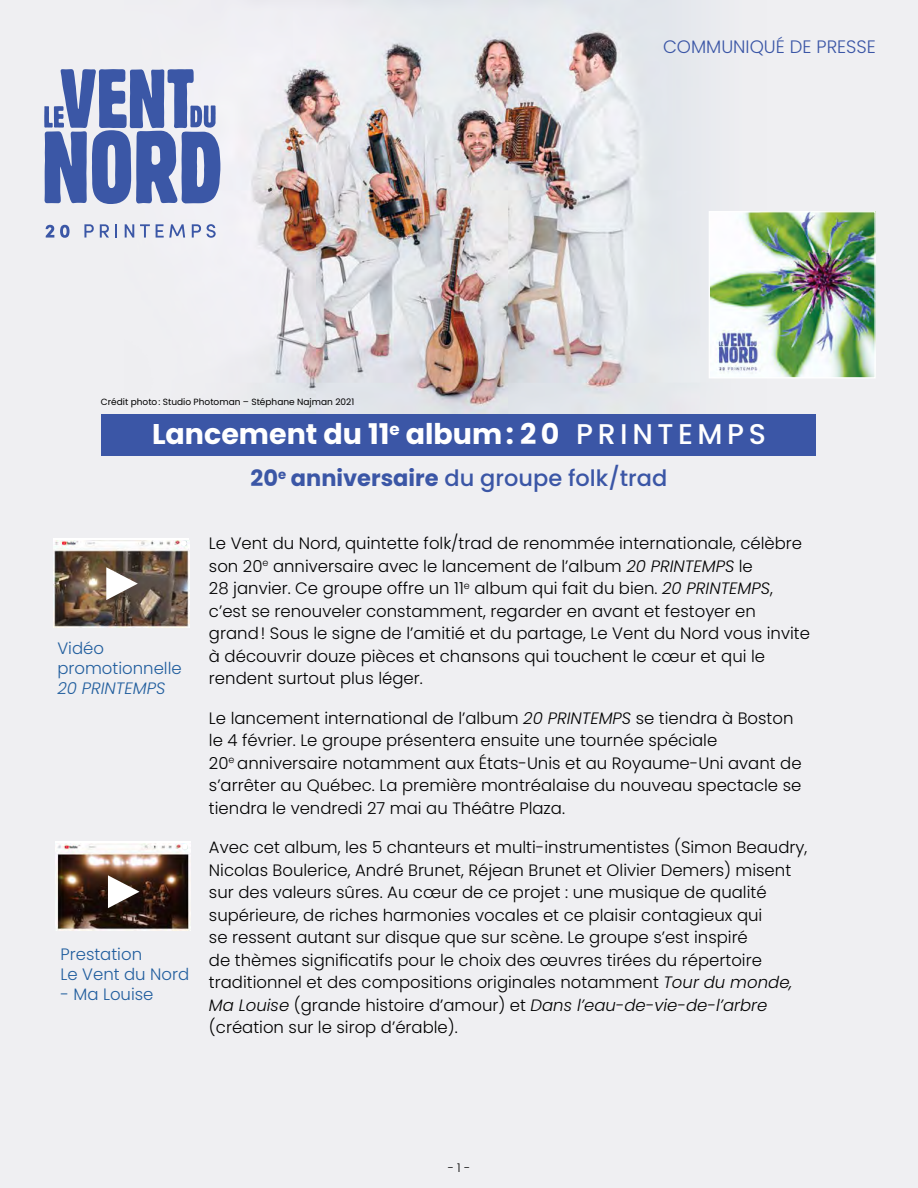
<style>
.page{position:relative;width:918px;height:1188px;background:#efeff2}
.page>*{position:absolute;margin:0;border:0;box-sizing:border-box;transform-origin:0 0}
.t1{font:700 28.5px "Poppins";color:#fff}
.t2{font:500 22.5px "Poppins";color:#3b56a6}
.t3{font:300 18px "Poppins";color:#3b56a6}
.t4{font:300 16.5px/22.5px "Poppins";color:#000}
.t5{font:300 16.5px/19.8px "Poppins";color:#215e9e}
.t6{font:italic 300 16.5px "Poppins";color:#215e9e}
.t7{font:300 12px "Poppins";color:#000}
.t8{font:9px "Poppins";color:#000}
.s1{font-weight:500}
.s2{font-weight:700}
.s3{font-style:italic}
</style>
<div class="page">
<img style="left:124px;top:0;width:567px;height:414px">
<div style="left:102px;top:415px;width:714px;height:41px;background:#3b56a6"></div>
<img style="left:711px;top:213px;width:163px;height:163px">
<div style="left:709px;top:211px;width:167px;height:167px;border:1px solid #fff"></div>
<svg style="left:44px;top:69px;width:176px;height:135px"></svg>
<svg style="left:46px;top:225px;width:8px;height:13px"></svg>
<svg style="left:60px;top:225px;width:10px;height:13px"></svg>
<svg style="left:84px;top:224px;width:10px;height:14px"></svg>
<svg style="left:100px;top:224px;width:9px;height:14px"></svg>
<svg style="left:115px;top:224px;width:2px;height:14px"></svg>
<svg style="left:125px;top:224px;width:9px;height:14px"></svg>
<svg style="left:140px;top:224px;width:10px;height:14px"></svg>
<svg style="left:156px;top:224px;width:29px;height:14px"></svg>
<svg style="left:192px;top:224px;width:9px;height:14px"></svg>
<svg style="left:207px;top:224px;width:9px;height:14px"></svg>
<div style="left:53px;top:538px;width:136px;height:89px;background:#fff"></div>
<img style="left:53px;top:540px;width:136px;height:87px">
<svg style="left:181px;top:541px;width:6px;height:5px"></svg>
<svg style="left:106px;top:567px;width:32px;height:33px"></svg>
<div style="left:55px;top:841px;width:136px;height:89px;background:#fff"></div>
<img style="left:55px;top:843px;width:136px;height:87px">
<svg style="left:108px;top:875px;width:32px;height:33px"></svg>
<svg style="left:182px;top:844px;width:6px;height:6px"></svg>
<p class="t8" style="left:101px;top:397px;width:255px">Crédit photo: Studio Photoman – Stéphane Najman 2021</p>
<p class="t3" style="left:663px;top:37px;width:214px">COMMUNIQUÉ DE PRESSE</p>
<h1 class="t1" style="left:152px;top:418px;width:616px">Lancement du 11<sup>e</sup> album: 2 0 <span class="s1">P R I N T E M P S</span></h1>
<h2 class="t2" style="left:251px;top:465px;width:418px"><span class="s2">20</span><sup>e</sup> <span class="s2">anniversaire</span> du groupe folk/trad</h2>
<p class="t5" style="left:57px;top:639px;width:126px">Vidéo promotionnelle</p>
<p class="t6" style="left:57px;top:679px;width:109px">20 PRINTEMPS</p>
<p class="t5" style="left:60px;top:945px;width:130px">Prestation<br>Le Vent du Nord</p>
<p class="t5" style="left:60px;top:984px;width:95px">- Ma Louise</p>
<p class="t4" style="left:209px;top:532px;width:603px">Le Vent du Nord, quintette folk/trad de renommée internationale, célèbre son 20<sup>e</sup> anniversaire avec le lancement de l’album <span class="s3">20 PRINTEMPS</span> le<br>28 janvier. Ce groupe offre un 11<sup>e</sup> album qui fait du bien. <span class="s3">20 PRINTEMPS</span>, c’est se renouveler constamment, regarder en avant et festoyer en grand! Sous le signe de l’amitié et du partage, Le Vent du Nord vous invite à découvrir douze pièces et chansons qui touchent le cœur et qui le rendent surtout plus léger.</p>
<p class="t4" style="left:209px;top:707px;width:594px">Le lancement international de l’album <span class="s3">20 PRINTEMPS</span> se tiendra à Boston le 4 février. Le groupe présentera ensuite une tournée spéciale<br>20<sup>e</sup> anniversaire notamment aux États-Unis et au Royaume-Uni avant de s’arrêter au Québec. La première montréalaise du nouveau spectacle se tiendra le vendredi 27 mai au Théâtre Plaza.</p>
<p class="t4" style="left:209px;top:836px;width:600px">Avec cet album, les 5 chanteurs et multi-instrumentistes (Simon Beaudry, Nicolas Boulerice, André Brunet, Réjean Brunet et Olivier Demers) misent sur des valeurs sûres. Au cœur de ce projet : une musique de qualité supérieure, de riches harmonies vocales et ce plaisir contagieux qui<br>se ressent autant sur disque que sur scène. Le groupe s’est inspiré<br>de thèmes significatifs pour le choix des œuvres tirées du répertoire traditionnel et des compositions originales notamment <span class="s3">Tour du monde, Ma Louise</span> (grande histoire d’amour) et <span class="s3">Dans l’eau-de-vie-de-l’arbre </span>(création sur le sirop d’érable).</p>
<p class="t7" style="left:448px;top:1160px;width:24px">- 1 -</p>
</div>
